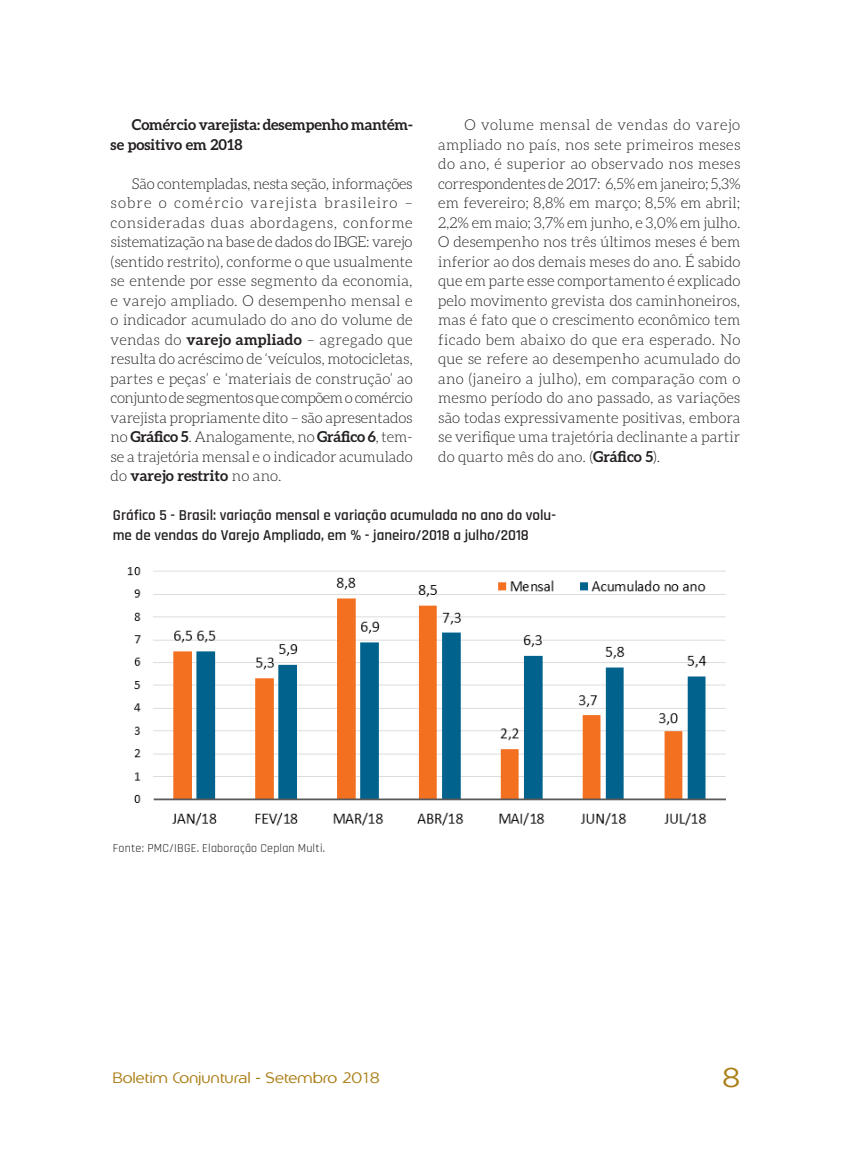
<style>
.page{position:relative;width:851px;height:1149px;background:#fff}
.page>*{position:absolute;margin:0;border:0;box-sizing:border-box;transform-origin:0 0}
.t1{font:27px "Comercio Sans";color:#ab7e16}
.corpoParagrafo{font:300 15px/19.5px "Aleo";letter-spacing:-.005em;color:#231f20;text-align:justify}
.Estilo_de_parágrafo{font:600 15px/19.5px "Rajdhani";color:#231f20}
.corpoParagrafo-2{font:700 15px/19.5px "Aleo";letter-spacing:-.005em;color:#231f20}
.t2{font:15px "Comercio Sans";letter-spacing:-.015em;color:#ab7e16}
.graficoDadosClaro{font:12px "Rajdhani";letter-spacing:.02em;color:#231f20}
.s1{font-weight:700}
</style>
<div class="page">
<img style="left:127px;top:567px;width:599px;height:259px">
<p class="corpoParagrafo-2" style="left:111px;top:115px;width:303px;text-indent:21px">Comércio varejista: desempenho mantém&shy;se positivo em 2018</p>
<p class="corpoParagrafo" style="left:111px;top:173px;width:304px;text-indent:21px">São contempladas, nesta seção, informações sobre o comércio varejista brasileiro – consideradas duas abordagens, conforme sistematização na base de dados do IBGE: varejo (sentido restrito), conforme o que usualmente se entende por esse segmento da economia, e varejo ampliado. O desempenho mensal e o indicador acumulado do ano do volume de vendas do <span class="s1">varejo ampliado</span> – agregado que resulta do acréscimo de ‘veículos, motocicletas, partes e peças’ e ‘materiais de construção’ ao conjunto de segmentos que compõem o comércio varejista propriamente dito – são apresentados no <span class="s1">Gráfico 5</span>. Analogamente, no <span class="s1">Gráfico 6</span>, tem&shy;se a trajetória mensal e o indicador acumulado do <span class="s1">varejo restrito</span> no ano.</p>
<p class="corpoParagrafo" style="left:438px;top:115px;width:304px;text-indent:26px">O volume mensal de vendas do varejo ampliado no país, nos sete primeiros meses do ano, é superior ao observado nos meses correspondentes de 2017: 6,5% em janeiro; 5,3% em fevereiro; 8,8% em março; 8,5% em abril; 2,2% em maio; 3,7% em junho, e 3,0% em julho.<br>O desempenho nos três últimos meses é bem inferior ao dos demais meses do ano. É sabido que em parte esse comportamento é explicado pelo movimento grevista dos caminhoneiros, mas é fato que o crescimento econômico tem ficado bem abaixo do que era esperado. No que se refere ao desempenho acumulado do ano (janeiro a julho), em comparação com o mesmo período do ano passado, as variações são todas expressivamente positivas, embora se verifique uma trajetória declinante a partir do quarto mês do ano. (<span class="s1">Gráfico 5</span>).</p>
<p class="Estilo_de_parágrafo" style="left:113px;top:506px;width:444px">Gráfico 5 - Brasil: variação mensal e variação acumulada no ano do volu&shy;me de vendas do Varejo Ampliado, em % - janeiro/2018 a julho/2018</p>
<p class="graficoDadosClaro" style="left:113px;top:841px;width:214px">Fonte: PMC/IBGE. Elaboração Ceplan Multi.</p>
<p class="t2" style="left:112px;top:1068px;width:269px">Boletim Conjuntural - Setembro 2018</p>
<h1 class="t1" style="left:722px;top:1062px;width:20px">8</h1>
</div>
